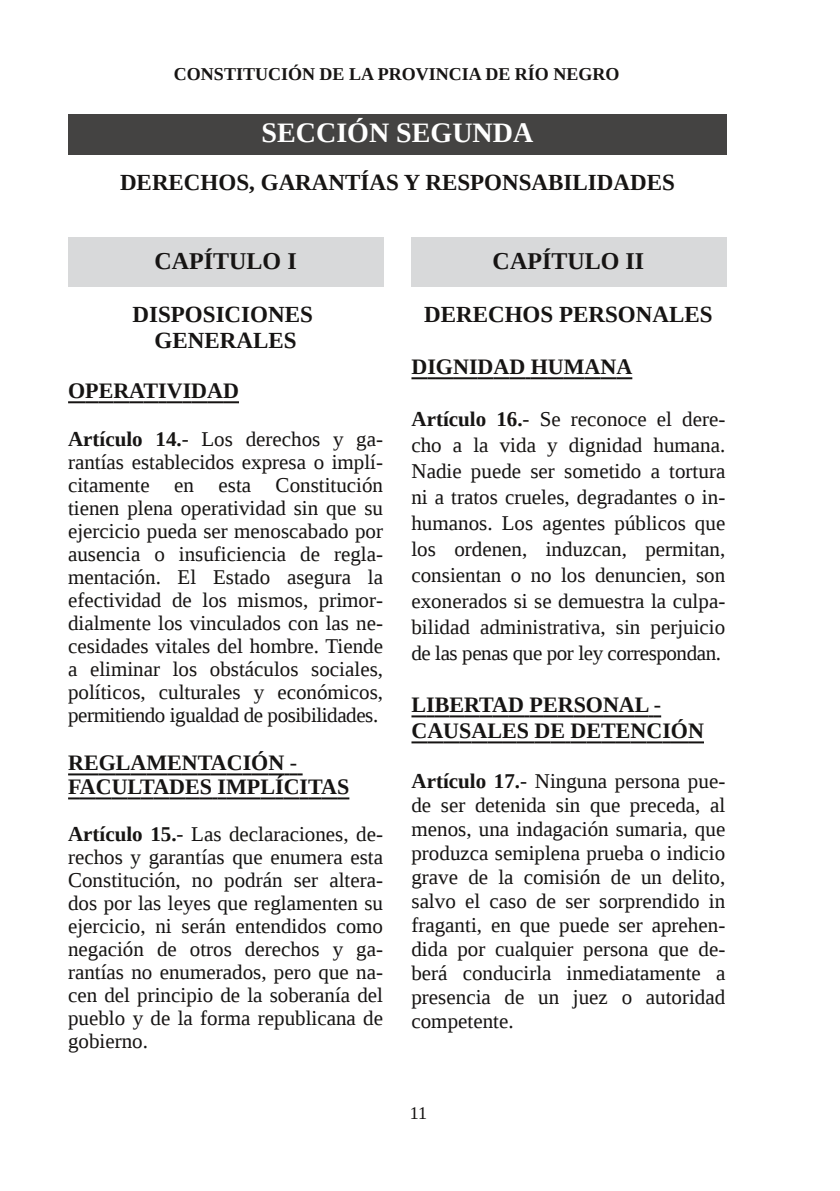
<style>
.page{position:relative;width:840px;height:1191px;background:#fff}
.page>*{position:absolute;margin:0;border:0;box-sizing:border-box;transform-origin:0 0}
.t1{font:700 28px "Liberation Serif";color:#fff}
.t2{font:700 24px "Liberation Serif";color:#161413}
.t3{font:700 23px/26px "Liberation Serif";color:#161413;text-align:center}
.t4{font:700 22px/24px "Liberation Serif";color:#161413}
.t5{font:21px/23px "Liberation Serif";color:#161413;text-align:justify}
.t6{font:700 18px "Liberation Serif";color:#161413}
.t7{font:18px "Liberation Serif";color:#161413}
.s1{font-weight:700}
</style>
<div class="page">
<div style="left:68px;top:238px;width:316px;height:49px;background:#d8d9da"></div>
<div style="left:410px;top:238px;width:316px;height:49px;background:#d8d9da"></div>
<svg style="left:68px;top:401px;width:171px;height:2px"></svg>
<svg style="left:68px;top:773px;width:78px;height:2px"></svg>
<hr style="left:146px;top:773px;width:21px;height:2px;background:#161413">
<svg style="left:167px;top:773px;width:135px;height:2px"></svg>
<svg style="left:68px;top:797px;width:158px;height:2px"></svg>
<hr style="left:226px;top:797px;width:21px;height:2px;background:#161413">
<svg style="left:247px;top:797px;width:102px;height:2px"></svg>
<svg style="left:411px;top:377px;width:152px;height:2px"></svg>
<hr style="left:563px;top:377px;width:21px;height:2px;background:#161413">
<svg style="left:584px;top:377px;width:48px;height:2px"></svg>
<svg style="left:411px;top:715px;width:249px;height:2px"></svg>
<svg style="left:411px;top:741px;width:292px;height:2px"></svg>
<div style="left:68px;top:114px;width:658px;height:41px;background:#444342"></div>
<p class="t6" style="left:174px;top:64px;width:447px">CONSTITUCIÓN DE LA PROVINCIA DE RÍO NEGRO</p>
<h1 class="t1" style="left:261px;top:117px;width:273px">SECCIÓN SEGUNDA</h1>
<p class="t3" style="left:120px;top:170px;width:556px">DERECHOS, GARANTÍAS Y RESPONSABILIDADES</p>
<p class="t2" style="left:154px;top:248px;width:144px">CAPÍTULO I</p>
<p class="t3" style="left:132px;top:301px;width:182px">DISPOSICIONES<br>GENERALES</p>
<p class="t4" style="left:68px;top:378px;width:172px">OPERATIVIDAD</p>
<p class="t5" style="left:68px;top:427px;width:316px"><span class="s1">Artículo 14.-</span> Los derechos y ga&shy;rantías establecidos expresa o implí&shy;citamente en esta Constitución tienen plena operatividad sin que su ejercicio pueda ser menoscabado por ausencia o insuficiencia de regla&shy;mentación. El Estado asegura la efectividad de los mismos, primor&shy;dialmente los vinculados con las ne&shy;cesidades vitales del hombre. Tiende a eliminar los obstáculos sociales, políticos, culturales y económicos, permitiendo igualdad de posibilidades.</p>
<p class="t4" style="left:68px;top:750px;width:282px">REGLAMENTACIÓN -<br>FACULTADES IMPLÍCITAS</p>
<p class="t5" style="left:68px;top:822px;width:316px"><span class="s1">Artículo 15.-</span> Las declaraciones, de&shy;rechos y garantías que enumera esta Constitución, no podrán ser altera&shy;dos por las leyes que reglamenten su ejercicio, ni serán entendidos como negación de otros derechos y ga&shy;rantías no enumerados, pero que na&shy;cen del principio de la soberanía del pueblo y de la forma republicana de gobierno.</p>
<p class="t2" style="left:492px;top:248px;width:153px">CAPÍTULO II</p>
<p class="t3" style="left:424px;top:301px;width:290px">DERECHOS PERSONALES</p>
<p class="t4" style="left:411px;top:354px;width:222px">DIGNIDAD HUMANA</p>
<p class="t5" style="left:411px;top:405px;width:315px;line-height:26px"><span class="s1">Artículo 16.-</span> Se reconoce el dere&shy;cho a la vida y dignidad humana.<br>Nadie puede ser sometido a tortura ni a tratos crueles, degradantes o in&shy;humanos. Los agentes públicos que los ordenen, induzcan, permitan, consientan o no los denuncien, son exonerados si se demuestra la culpa&shy;bilidad administrativa, sin perjuicio de las penas que por ley correspondan.</p>
<p class="t4" style="left:411px;top:691px;width:294px;line-height:26px">LIBERTAD PERSONAL -<br>CAUSALES DE DETENCIÓN</p>
<p class="t5" style="left:411px;top:768px;width:315px;line-height:24px"><span class="s1">Artículo 17.-</span> Ninguna persona pue&shy;de ser detenida sin que preceda, al menos, una indagación sumaria, que produzca semiplena prueba o indicio grave de la comisión de un delito, salvo el caso de ser sorprendido in fraganti, en que puede ser aprehen&shy;dida por cualquier persona que de&shy;berá conducirla inmediatamente a presencia de un juez o autoridad competente.</p>
<p class="t7" style="left:409px;top:1103px;width:19px">11</p>
</div>
